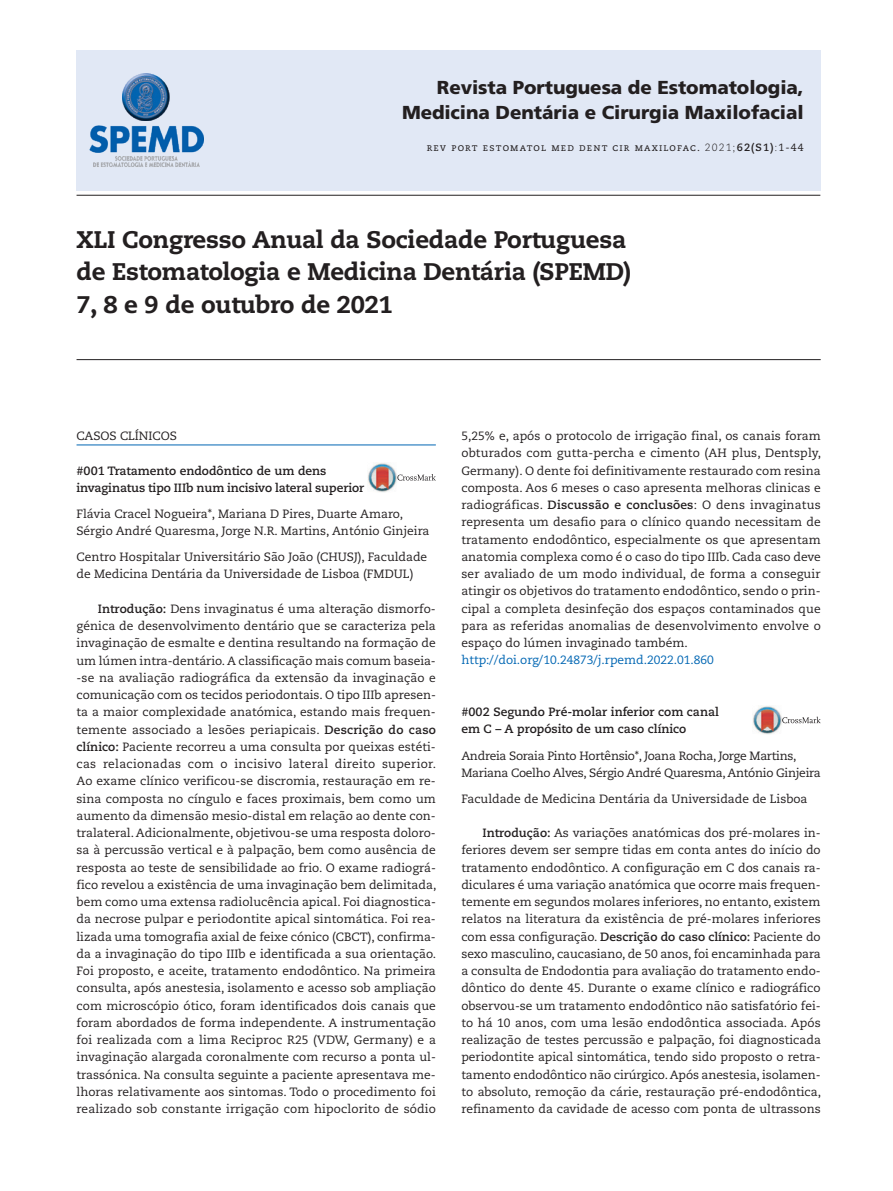
<style>
.page{position:relative;width:893px;height:1191px;background:#fff}
.page>*{position:absolute;margin:0;border:0;box-sizing:border-box;transform-origin:0 0}
.t1{font:800 24px/32.4px "Caecilia LT Std";letter-spacing:-.01em;color:#231f20}
.t2{font:900 18.75px/25.3px "Frutiger LT Std";letter-spacing:-.005em;color:#231f20;text-align:right}
.t3{font:12px/17.2px "Caecilia LT Std";letter-spacing:.005em;color:#231f20}
.t4{font:700 12px/17.2px "Caecilia LT Std";color:#231f20}
.t5{font:12px/17.2px "Caecilia LT Std";letter-spacing:-.025em;color:#231f20}
.t6{font:12px "Caecilia LT Std";color:#0166b3}
.t7{font:10.5px "Caecilia LT Std";letter-spacing:.105em;color:#231f20}
.s1{font-weight:300}
.s2{font-weight:700}
</style>
<div class="page">
<div style="left:77px;top:50px;width:744px;height:141px;background:#e1e8f5"></div>
<hr style="left:77px;top:359px;width:744px;height:1px;background:#231f20">
<img style="left:122px;top:73px;width:48px;height:47px">
<img style="left:89px;top:125px;width:115px;height:28px">
<img style="left:93px;top:161px;width:107px;height:6px">
<img style="left:115px;top:156px;width:63px;height:5px">
<hr style="left:77px;top:195px;width:743px;height:1px;background:#231f20">
<hr style="left:77px;top:444px;width:359px;height:1px;background:#0166b3">
<img style="left:368px;top:462px;width:29px;height:30px">
<svg style="left:397px;top:474px;width:39px;height:6px"></svg>
<img style="left:753px;top:706px;width:29px;height:28px">
<svg style="left:782px;top:716px;width:39px;height:7px"></svg>
<h2 class="t2" style="left:402px;top:75px;width:403px">Revista Portuguesa de Estomatologia,<br>Medicina Dentária e Cirurgia Maxilofacial</h2>
<p class="t7" style="left:427px;top:141px;width:378px">rev port estomatol med dent cir maxilofac. <span class="s1">2021;</span><span class="s2">62(S1)</span><span class="s1">:</span>1-44</p>
<h1 class="t1" style="left:77px;top:223px;width:556px">XLI Congresso Anual da Sociedade Portuguesa de Estomatologia e Medicina Dentária (SPEMD)<br>7, 8 e 9 de outubro de 2021</h1>
<p class="t3" style="left:77px;top:428px;width:102px">CASOS CLÍNICOS</p>
<p class="t4" style="left:77px;top:462px;width:289px">#001 Tratamento endodôntico de um dens invaginatus tipo IIIb num incisivo lateral superior</p>
<p class="t3" style="left:77px;top:505px;width:354px">Flávia Cracel Nogueira*, Mariana D Pires, Duarte Amaro,<br>Sérgio André Quaresma, Jorge N.R. Martins, António Ginjeira</p>
<p class="t3" style="left:77px;top:548px;width:352px">Centro Hospitalar Universitário São João (CHUSJ), Faculdade de Medicina Dentária da Universidade de Lisboa (FMDUL)</p>
<p class="t3" style="left:77px;top:600px;width:361px;text-align:right"><span class="s2">Introdução:</span> Dens invaginatus é uma alteração dismorfo&shy;génica de desenvolvimento dentário que se caracteriza pela invaginação de esmalte e dentina resultando na formação de um lúmen intra-‑ dentário. A classificação mais comum baseia&shy;se na avaliação radiográfica da extensão da invaginação e comunicação com os tecidos periodontais. O tipo IIIb apresen&shy;ta a maior complexidade anatómica, estando mais frequen&shy;temente associado a lesões periapicais. <span class="s2">Descrição do caso clínico:</span> Paciente recorreu a uma consulta por queixas estéti&shy;cas relacionadas com o incisivo lateral direito superior.<br>Ao exame clínico verificou-‑ se discromia, restauração em re&shy;sina composta no cíngulo e faces proximais, bem como um aumento da dimensão mesio-‑ distal em relação ao dente con&shy;tralateral. Adicionalmente, objetivou-‑ se uma resposta doloro&shy;sa à percussão vertical e à palpação, bem como ausência de resposta ao teste de sensibilidade ao frio. O exame radiográ&shy;fico revelou a existência de uma invaginação bem delimitada, bem como uma extensa radiolucência apical. Foi diagnostica&shy;da necrose pulpar e periodontite apical sintomática. Foi rea&shy;lizada uma tomografia axial de feixe cónico (CBCT), confirma&shy;da a invaginação do tipo IIIb e identificada a sua orientação.<br>Foi proposto, e aceite, tratamento endodôntico. Na primeira consulta, após anestesia, isolamento e acesso sob ampliação com microscópio ótico, foram identificados dois canais que foram abordados de forma independente. A instrumentação foi realizada com a lima Reciproc R25 (VDW, Germany) e a invaginação alargada coronalmente com recurso a ponta ul&shy;trassónica. Na consulta seguinte a paciente apresentava me&shy;lhoras relativamente aos sintomas. Todo o procedimento foi realizado sob constante irrigação com hipoclorito de sódio</p>
<p class="t3" style="left:461px;top:427px;width:361px;text-align:justify">5,25% e, após o protocolo de irrigação final, os canais foram obturados com gutta-‑percha e cimento (AH plus, Dentsply, Germany). O dente foi definitivamente restaurado com resina composta. Aos 6 meses o caso apresenta melhoras clinicas e radiográficas. <span class="s2">Discussão e conclusões</span>: O dens invaginatus representa um desafio para o clínico quando necessitam de tratamento endodôntico, especialmente os que apresentam anatomia complexa como é o caso do tipo IIIb. Cada caso deve ser avaliado de um modo individual, de forma a conseguir atingir os objetivos do tratamento endodôntico, sendo o prin&shy;cipal a completa desinfeção dos espaços contaminados que para as referidas anomalias de desenvolvimento envolve o espaço do lúmen invaginado também.</p>
<p class="t6" style="left:461px;top:653px;width:254px">http://doi.org/10.24873/j.rpemd.2022.01.860</p>
<p class="t4" style="left:461px;top:703px;width:259px">#002 Segundo Pré‑molar inferior com canal em C – A propósito de um caso clínico</p>
<p class="t5" style="left:461px;top:747px;width:361px">Andreia Soraia Pinto Hortênsio*, Joana Rocha, Jorge Martins,<br>Mariana Coelho Alves, Sérgio André Quaresma, António Ginjeira</p>
<p class="t3" style="left:461px;top:790px;width:348px">Faculdade de Medicina Dentária da Universidade de Lisboa</p>
<p class="t3" style="left:461px;top:824px;width:361px;text-align:justify;text-indent:21px"><span class="s2">Introdução:</span> As variações anatómicas dos pré-‑ molares in&shy;feriores devem ser sempre tidas em conta antes do início do tratamento endodôntico. A configuração em C dos canais ra&shy;diculares é uma variação anatómica que ocorre mais frequen&shy;temente em segundos molares inferiores, no entanto, existem relatos na literatura da existência de pré-‑ molares inferiores com essa configuração. <span class="s2">Descrição do caso clínico:</span> Paciente do sexo masculino, caucasiano, de 50 anos, foi encaminhada para a consulta de Endodontia para avaliação do tratamento endo&shy;dôntico do dente 45. Durante o exame clínico e radiográfico observou-‑ se um tratamento endodôntico não satisfatório fei&shy;to há 10 anos, com uma lesão endodôntica associada. Após realização de testes percussão e palpação, foi diagnosticada periodontite apical sintomática, tendo sido proposto o retra&shy;tamento endodôntico não cirúrgico. Após anestesia, isolamen&shy;to absoluto, remoção da cárie, restauração pré-‑ endodôntica, refinamento da cavidade de acesso com ponta de ultrassons</p>
</div>
